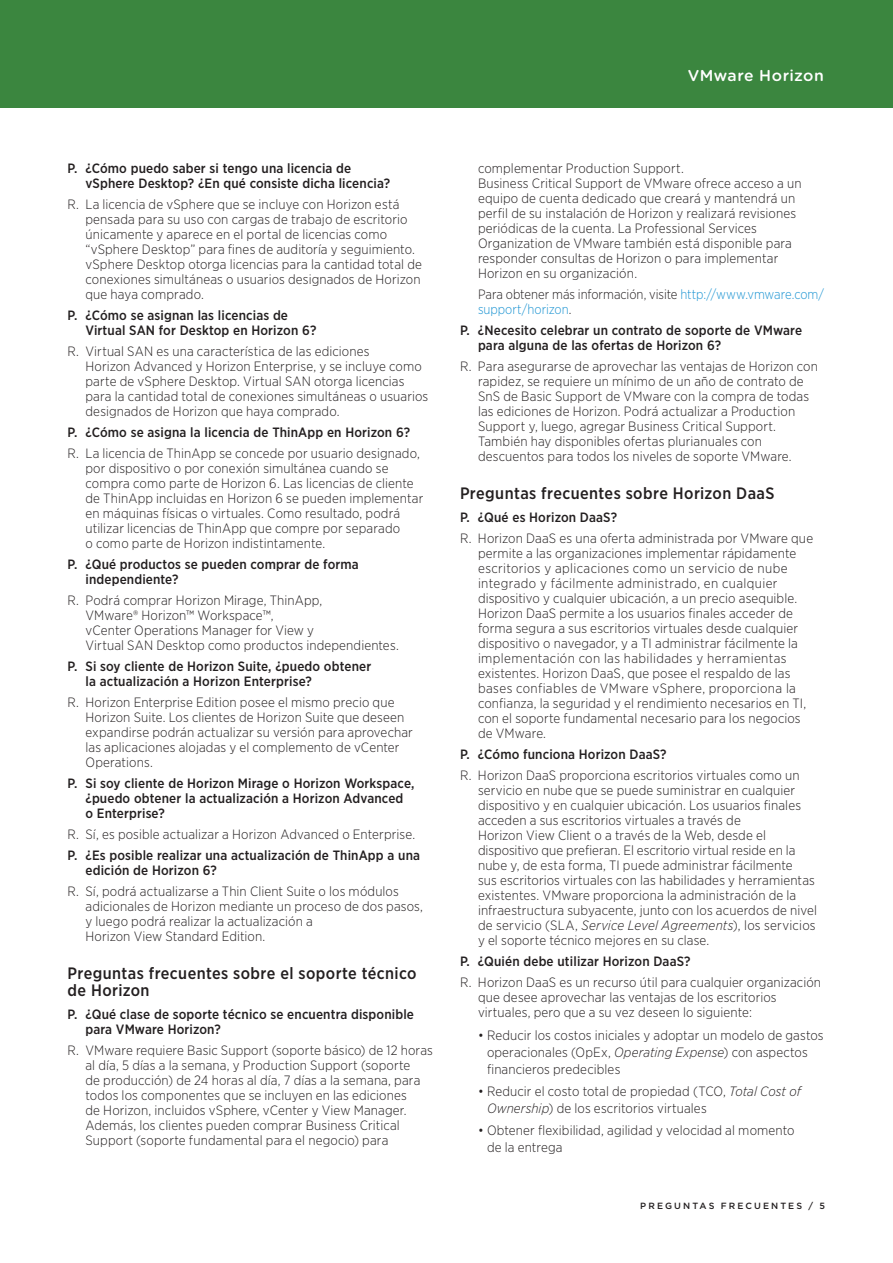
<style>
.page{position:relative;width:893px;height:1263px;background:#fff}
.page>*{position:absolute;margin:0;border:0;box-sizing:border-box;transform-origin:0 0}
._4a_Subhead_1{font:500 16.5px/17.2px "Gotham Narrow";letter-spacing:.025em;color:#231f20}
.t1{font:500 15.75px "Gotham Rounded";letter-spacing:.025em;color:#fff}
._5a_Body_Answer{font:300 13.5px/15px "Gotham Narrow";letter-spacing:.01em;color:#231f20}
._4b_Subhead_2_Questi{font:500 13.5px/15px "Gotham Narrow";letter-spacing:.01em;color:#231f20}
._5a_Body_Answer-2{font:300 13.5px/15px "Gotham Narrow";color:#1c94d2}
.t2{font:500 9px "Gotham";letter-spacing:.23em;color:#231f20}
.s1{color:#231f20}
.s2{font-style:italic}
</style>
<div class="page">
<div style="left:0;top:0;width:893px;height:108px;background:#3b863f"></div>
<p class="t1" style="left:688px;top:64px;width:138px">VMware Horizon</p>
<p class="_4b_Subhead_2_Questi" style="left:86px;top:160px;width:306px;text-indent:-18px">P. ¿Cómo puedo saber si tengo una licencia de vSphere Desktop? ¿En qué consiste dicha licencia?</p>
<p class="_5a_Body_Answer" style="left:86px;top:196px;width:338px;text-indent:-18px">R. La licencia de vSphere que se incluye con Horizon está pensada para su uso con cargas de trabajo de escritorio únicamente y aparece en el portal de licencias como “vSphere Desktop” para fines de auditoría y seguimiento. vSphere Desktop otorga licencias para la cantidad total de conexiones simultáneas o usuarios designados de Horizon que haya comprado.</p>
<p class="_4b_Subhead_2_Questi" style="left:86px;top:307px;width:232px;text-indent:-18px">P. ¿Cómo se asignan las licencias de<br>Virtual SAN for Desktop en Horizon 6?</p>
<p class="_5a_Body_Answer" style="left:86px;top:343px;width:344px;text-indent:-18px">R. Virtual SAN es una característica de las ediciones<br>Horizon Advanced y Horizon Enterprise, y se incluye como parte de vSphere Desktop. Virtual SAN otorga licencias para la cantidad total de conexiones simultáneas o usuarios designados de Horizon que haya comprado.</p>
<p class="_4b_Subhead_2_Questi" style="left:68px;top:424px;width:344px">P. ¿Cómo se asigna la licencia de ThinApp en Horizon 6?</p>
<p class="_5a_Body_Answer" style="left:86px;top:445px;width:339px;text-indent:-18px">R. La licencia de ThinApp se concede por usuario designado, por dispositivo o por conexión simultánea cuando se compra como parte de Horizon 6. Las licencias de cliente de ThinApp incluidas en Horizon 6 se pueden implementar en máquinas físicas o virtuales. Como resultado, podrá utilizar licencias de ThinApp que compre por separado<br>o como parte de Horizon indistintamente.</p>
<p class="_4b_Subhead_2_Questi" style="left:86px;top:556px;width:275px;text-indent:-18px">P. ¿Qué productos se pueden comprar de forma independiente?</p>
<p class="_5a_Body_Answer" style="left:86px;top:592px;width:315px;text-indent:-18px">R. Podrá comprar Horizon Mirage, ThinApp,<br>VMware® Horizon™ Workspace™,<br>vCenter Operations Manager for View y<br>Virtual SAN Desktop como productos independientes.</p>
<p class="_4b_Subhead_2_Questi" style="left:86px;top:658px;width:287px;text-indent:-18px">P. Si soy cliente de Horizon Suite, ¿puedo obtener la actualización a Horizon Enterprise?</p>
<p class="_5a_Body_Answer" style="left:86px;top:694px;width:329px;text-indent:-18px">R. Horizon Enterprise Edition posee el mismo precio que Horizon Suite. Los clientes de Horizon Suite que deseen expandirse podrán actualizar su versión para aprovechar las aplicaciones alojadas y el complemento de vCenter Operations.</p>
<p class="_4b_Subhead_2_Questi" style="left:86px;top:775px;width:330px;text-indent:-18px">P. Si soy cliente de Horizon Mirage o Horizon Workspace, ¿puedo obtener la actualización a Horizon Advanced<br>o Enterprise?</p>
<p class="_5a_Body_Answer" style="left:68px;top:826px;width:349px">R. Sí, es posible actualizar a Horizon Advanced o Enterprise.</p>
<p class="_4b_Subhead_2_Questi" style="left:86px;top:847px;width:336px;text-indent:-18px">P. ¿Es posible realizar una actualización de ThinApp a una edición de Horizon 6?</p>
<p class="_5a_Body_Answer" style="left:86px;top:883px;width:339px;text-indent:-18px">R. Sí, podrá actualizarse a Thin Client Suite o los módulos adicionales de Horizon mediante un proceso de dos pasos, y luego podrá realizar la actualización a<br>Horizon View Standard Edition.</p>
<p class="_4a_Subhead_1" style="left:68px;top:964px;width:350px">Preguntas frecuentes sobre el soporte técnico de Horizon</p>
<p class="_4b_Subhead_2_Questi" style="left:86px;top:1006px;width:330px;text-indent:-18px">P. ¿Qué clase de soporte técnico se encuentra disponible para VMware Horizon?</p>
<p class="_5a_Body_Answer" style="left:86px;top:1042px;width:349px;text-indent:-18px">R. VMware requiere Basic Support (soporte básico) de 12 horas al día, 5 días a la semana, y Production Support (soporte<br>de producción) de 24 horas al día, 7 días a la semana, para todos los componentes que se incluyen en las ediciones<br>de Horizon, incluidos vSphere, vCenter y View Manager.<br>Además, los clientes pueden comprar Business Critical Support (soporte fundamental para el negocio) para</p>
<p class="_5a_Body_Answer" style="left:478px;top:160px;width:325px">complementar Production Support.<br>Business Critical Support de VMware ofrece acceso a un equipo de cuenta dedicado que creará y mantendrá un perfil de su instalación de Horizon y realizará revisiones periódicas de la cuenta. La Professional Services Organization de VMware también está disponible para responder consultas de Horizon o para implementar Horizon en su organización.</p>
<p class="_5a_Body_Answer-2" style="left:478px;top:286px;width:348px"><span class="s1">Para obtener más información, visite</span> http://www.vmware.com/ support/horizon<span class="s1">.</span></p>
<p class="_4b_Subhead_2_Questi" style="left:478px;top:322px;width:326px;text-indent:-18px">P. ¿Necesito celebrar un contrato de soporte de VMware para alguna de las ofertas de Horizon 6?</p>
<p class="_5a_Body_Answer" style="left:478px;top:358px;width:342px;text-indent:-18px">R. Para asegurarse de aprovechar las ventajas de Horizon con rapidez, se requiere un mínimo de un año de contrato de SnS de Basic Support de VMware con la compra de todas las ediciones de Horizon. Podrá actualizar a Production Support y, luego, agregar Business Critical Support.<br>También hay disponibles ofertas plurianuales con descuentos para todos los niveles de soporte VMware.</p>
<p class="_4a_Subhead_1" style="left:460px;top:484px;width:316px">Preguntas frecuentes sobre Horizon DaaS</p>
<p class="_4b_Subhead_2_Questi" style="left:460px;top:509px;width:159px">P. ¿Qué es Horizon DaaS?</p>
<p class="_5a_Body_Answer" style="left:478px;top:530px;width:337px;text-indent:-18px">R. Horizon DaaS es una oferta administrada por VMware que permite a las organizaciones implementar rápidamente escritorios y aplicaciones como un servicio de nube integrado y fácilmente administrado, en cualquier dispositivo y cualquier ubicación, a un precio asequible.<br>Horizon DaaS permite a los usuarios finales acceder de forma segura a sus escritorios virtuales desde cualquier dispositivo o navegador, y a TI administrar fácilmente la implementación con las habilidades y herramientas existentes. Horizon DaaS, que posee el respaldo de las bases confiables de VMware vSphere, proporciona la confianza, la seguridad y el rendimiento necesarios en TI, con el soporte fundamental necesario para los negocios de VMware.</p>
<p class="_4b_Subhead_2_Questi" style="left:460px;top:746px;width:208px">P. ¿Cómo funciona Horizon DaaS?</p>
<p class="_5a_Body_Answer" style="left:478px;top:767px;width:340px;text-indent:-18px">R. Horizon DaaS proporciona escritorios virtuales como un servicio en nube que se puede suministrar en cualquier dispositivo y en cualquier ubicación. Los usuarios finales acceden a sus escritorios virtuales a través de<br>Horizon View Client o a través de la Web, desde el dispositivo que prefieran. El escritorio virtual reside en la nube y, de esta forma, TI puede administrar fácilmente<br>sus escritorios virtuales con las habilidades y herramientas existentes. VMware proporciona la administración de la infraestructura subyacente, junto con los acuerdos de nivel de servicio (SLA, <span class="s2">Service Level Agreements</span>), los servicios y el soporte técnico mejores en su clase.</p>
<p class="_4b_Subhead_2_Questi" style="left:460px;top:953px;width:232px">P. ¿Quién debe utilizar Horizon DaaS?</p>
<p class="_5a_Body_Answer" style="left:478px;top:974px;width:345px;text-indent:-18px">R. Horizon DaaS es un recurso útil para cualquier organización que desee aprovechar las ventajas de los escritorios virtuales, pero que a su vez deseen lo siguiente:</p>
<p class="_5a_Body_Answer" style="left:487px;top:1026px;width:338px;line-height:17.2px;text-indent:-9px">• Reducir los costos iniciales y adoptar un modelo de gastos operacionales (OpEx, <span class="s2">Operating Expense</span>) con aspectos financieros predecibles</p>
<p class="_5a_Body_Answer" style="left:487px;top:1082px;width:315px;line-height:17.2px;text-indent:-9px">• Reducir el costo total de propiedad (TCO, <span class="s2">Total Cost of<br>Ownership</span>) de los escritorios virtuales</p>
<p class="_5a_Body_Answer" style="left:487px;top:1121px;width:309px;line-height:17.2px;text-indent:-9px">• Obtener flexibilidad, agilidad y velocidad al momento de la entrega</p>
<p class="t2" style="left:640px;top:1200px;width:186px">PREGUNTAS FRECUENTES / 5</p>
</div>
